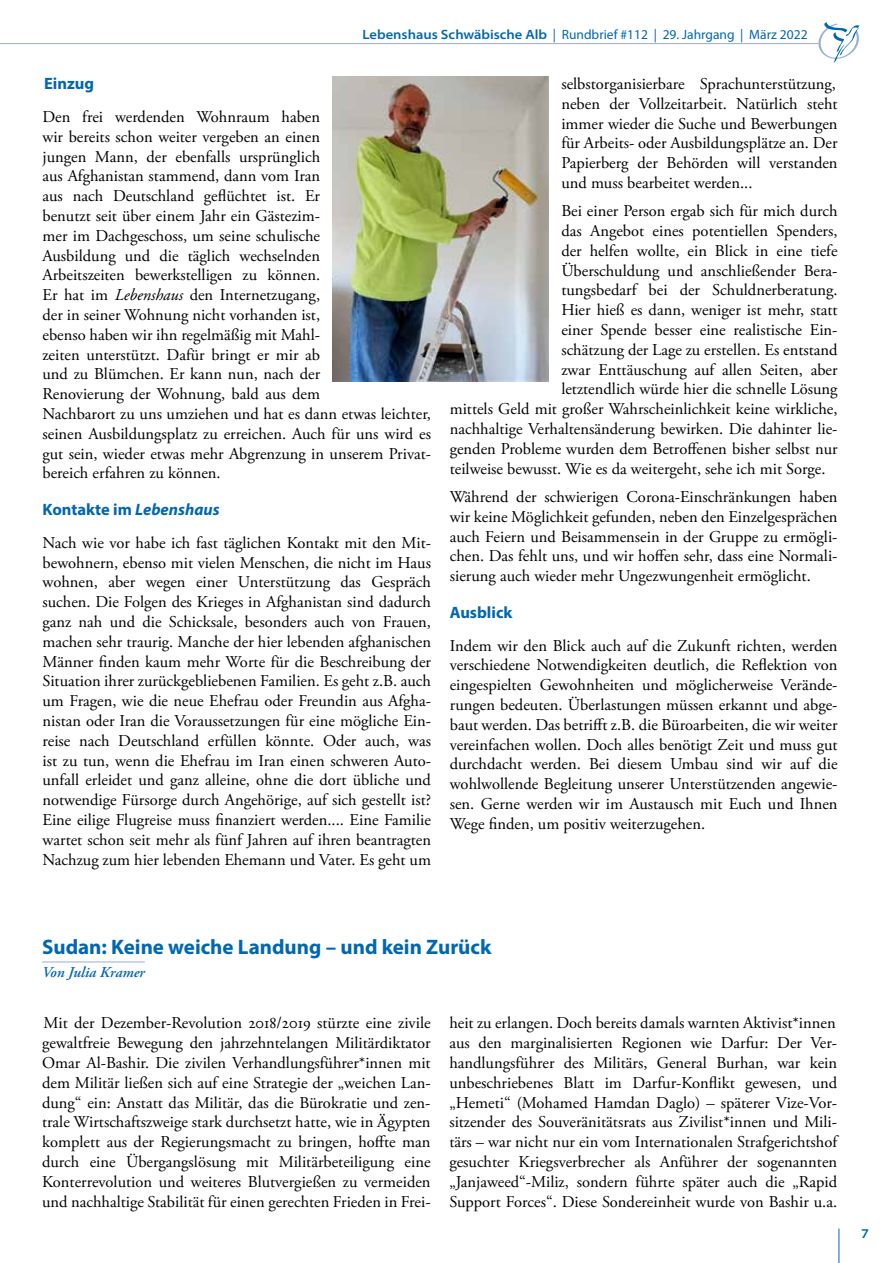
<style>
.page{position:relative;width:893px;height:1263px;background:#fff}
.page>*{position:absolute;margin:0;border:0;box-sizing:border-box;transform-origin:0 0}
.t1{font:700 21px "Myriad Pro";color:#0067b1}
.t2{font:16.5px/19.8px "Adobe Garamond Pro";color:#000;text-align:justify}
.t3{font:700 16.5px "Myriad Pro";color:#0067b1}
.t4{font:italic 600 15px "Adobe Garamond Pro";color:#0067b1}
.t5{font:13.5px "Myriad Pro";color:#0067b1}
.t6{font:600 semi-expanded 13.5px "Myriad Pro";color:#0067b1}
.s1{font-weight:600;font-stretch:semi-expanded}
.s2{font-style:italic}
</style>
<div class="page">
<hr style="left:0;top:43px;width:818px;height:1px;background:#99adda">
<svg style="left:818px;top:22px;width:42px;height:41px"></svg>
<hr style="left:838px;top:1228px;width:1px;height:35px;background:#0067b1">
<img style="left:333px;top:77px;width:216px;height:304px">
<hr style="left:42px;top:961px;width:103px;height:1px;background:#99adda">
<p class="t5" style="left:363px;top:27px;width:446px"><span class="s1">Lebenshaus Schwäbische Alb</span> | Rundbrief #112 | 29. Jahrgang | März 2022</p>
<p class="t3" style="left:44px;top:73px;width:52px">Einzug</p>
<p class="t2" style="left:43px;top:107px;width:390px;text-align:left">Den frei werdenden Wohnraum haben<br>wir bereits schon weiter vergeben an einen<br>jungen Mann, der ebenfalls ursprünglich<br>aus Afghanistan stammend, dann vom Iran<br>aus nach Deutschland geflüchtet ist. Er<br>benutzt seit über einem Jahr ein Gästezim-<br>mer im Dachgeschoss, um seine schulische<br>Ausbildung und die täglich wechselnden<br>Arbeitszeiten bewerkstelligen zu können.<br>Er hat im <span class="s2">Lebenshaus</span> den Internetzugang,<br>der in seiner Wohnung nicht vorhanden ist,<br>ebenso haben wir ihn regelmäßig mit Mahl-<br>zeiten unterstützt. Dafür bringt er mir ab<br>und zu Blümchen. Er kann nun, nach der<br>Renovierung der Wohnung, bald aus dem<br>Nachbarort zu uns umziehen und hat es dann etwas leichter, seinen Ausbildungsplatz zu erreichen. Auch für uns wird es gut sein, wieder etwas mehr Abgrenzung in unserem Privat&shy;bereich erfahren zu können.</p>
<p class="t3" style="left:43px;top:499px;width:179px">Kontakte im <span class="s2">Lebenshaus</span></p>
<p class="t2" style="left:43px;top:533px;width:390px">Nach wie vor habe ich fast täglichen Kontakt mit den Mit&shy;bewohnern, ebenso mit vielen Menschen, die nicht im Haus wohnen, aber wegen einer Unterstützung das Gespräch suchen. Die Folgen des Krieges in Afghanistan sind dadurch ganz nah und die Schicksale, besonders auch von Frauen, machen sehr traurig. Manche der hier lebenden afghanischen Männer finden kaum mehr Worte für die Beschreibung der Situation ihrer zurückgebliebenen Familien. Es geht z.B. auch um Fragen, wie die neue Ehefrau oder Freundin aus Afgha&shy;nistan oder Iran die Voraussetzungen für eine mögliche Ein&shy;reise nach Deutschland erfüllen könnte. Oder auch, was ist zu tun, wenn die Ehefrau im Iran einen schweren Auto&shy;unfall erleidet und ganz alleine, ohne die dort übliche und notwendige Fürsorge durch Angehörige, auf sich gestellt ist?<br>Eine eilige Flugreise muss finanziert werden.... Eine Familie wartet schon seit mehr als fünf Jahren auf ihren beantragten Nachzug zum hier lebenden Ehemann und Vater. Es geht um</p>
<p class="t2" style="left:561px;top:74px;width:278px">selbstorganisierbare Sprachunterstützung, neben der Vollzeitarbeit. Natürlich steht immer wieder die Suche und Bewerbungen für Arbeits- oder Ausbildungsplätze an. Der Papierberg der Behörden will verstanden und muss bearbeitet werden...</p>
<p class="t2" style="left:561px;top:202px;width:278px">Bei einer Person ergab sich für mich durch</p>
<p class="t2" style="left:561px;top:221px;width:278px">das Angebot eines potentiellen Spenders,</p>
<p class="t2" style="left:561px;top:241px;width:278px">der helfen wollte, ein Blick in eine tiefe</p>
<p class="t2" style="left:561px;top:261px;width:278px">Überschuldung und anschließender Bera-</p>
<p class="t2" style="left:561px;top:281px;width:278px">tungsbedarf bei der Schuldnerberatung.</p>
<p class="t2" style="left:561px;top:301px;width:278px">Hier hieß es dann, weniger ist mehr, statt</p>
<p class="t2" style="left:561px;top:320px;width:278px">einer Spende besser eine realistische Ein-</p>
<p class="t2" style="left:561px;top:340px;width:278px">schätzung der Lage zu erstellen. Es entstand</p>
<p class="t2" style="left:561px;top:360px;width:278px">zwar Enttäuschung auf allen Seiten, aber</p>
<p class="t2" style="left:561px;top:380px;width:278px">letztendlich würde hier die schnelle Lösung</p>
<p class="t2" style="left:450px;top:400px;width:389px">mittels Geld mit großer Wahrscheinlichkeit keine wirkliche,</p>
<p class="t2" style="left:450px;top:419px;width:389px">nachhaltige Verhaltensänderung bewirken. Die dahinter lie-</p>
<p class="t2" style="left:450px;top:439px;width:389px">genden Probleme wurden dem Betroffenen bisher selbst nur</p>
<p class="t2" style="left:450px;top:459px;width:377px">teilweise bewusst. Wie es da weitergeht, sehe ich mit Sorge.</p>
<p class="t2" style="left:450px;top:487px;width:389px">Während der schwierigen Corona-Einschränkungen haben wir keine Möglichkeit gefunden, neben den Einzelgesprächen auch Feiern und Beisammensein in der Gruppe zu ermögli&shy;chen. Das fehlt uns, und wir hoffen sehr, dass eine Normali&shy;sierung auch wieder mehr Ungezwungenheit ermöglicht.</p>
<p class="t3" style="left:450px;top:602px;width:64px">Ausblick</p>
<p class="t2" style="left:450px;top:636px;width:389px">Indem wir den Blick auch auf die Zukunft richten, werden verschiedene Notwendigkeiten deutlich, die Reflektion von eingespielten Gewohnheiten und möglicherweise Verände&shy;rungen bedeuten. Überlastungen müssen erkannt und abge&shy;baut werden. Das betrifft z.B. die Büroarbeiten, die wir weiter vereinfachen wollen. Doch alles benötigt Zeit und muss gut durchdacht werden. Bei diesem Umbau sind wir auf die wohlwollende Begleitung unserer Unterstützenden angewie&shy;sen. Gerne werden wir im Austausch mit Euch und Ihnen Wege finden, um positiv weiterzugehen.</p>
<p class="t1" style="left:42px;top:933px;width:451px">Sudan: Keine weiche Landung – und kein Zurück</p>
<p class="t4" style="left:42px;top:963px;width:104px">Von Julia Kramer</p>
<p class="t2" style="left:42px;top:1014px;width:390px">Mit der Dezember-Revolution 2018/2019 stürzte eine zivile gewaltfreie Bewegung den jahrzehntelangen Militärdiktator Omar Al-Bashir. Die zivilen Verhandlungsführer*innen mit dem Militär ließen sich auf eine Strategie der „weichen Lan&shy;dung“ ein: Anstatt das Militär, das die Bürokratie und zen&shy;trale Wirtschaftszweige stark durchsetzt hatte, wie in Ägypten komplett aus der Regierungsmacht zu bringen, hoffte man durch eine Übergangslösung mit Militärbeteiligung eine Konterrevolution und weiteres Blutvergießen zu vermeiden und nachhaltige Stabilität für einen gerechten Frieden in Frei-</p>
<p class="t2" style="left:449px;top:1014px;width:389px">heit zu erlangen. Doch bereits damals warnten Aktivist*innen aus den marginalisierten Regionen wie Darfur: Der Ver&shy;handlungsführer des Militärs, General Burhan, war kein unbeschriebenes Blatt im Darfur-Konflikt gewesen, und „Hemeti“ (Mohamed Hamdan Daglo) – späterer Vize-Vor&shy;sitzender des Souveränitätsrats aus Zivilist*innen und Mili&shy;tärs – war nicht nur ein vom Internationalen Strafgerichtshof gesuchter Kriegsverbrecher als Anführer der sogenannten „Janjaweed“-Miliz, sondern führte später auch die „Rapid Support Forces“. Diese Sondereinheit wurde von Bashir u.a.</p>
<p class="t6" style="left:861px;top:1225px;width:9px">7</p>
</div>
